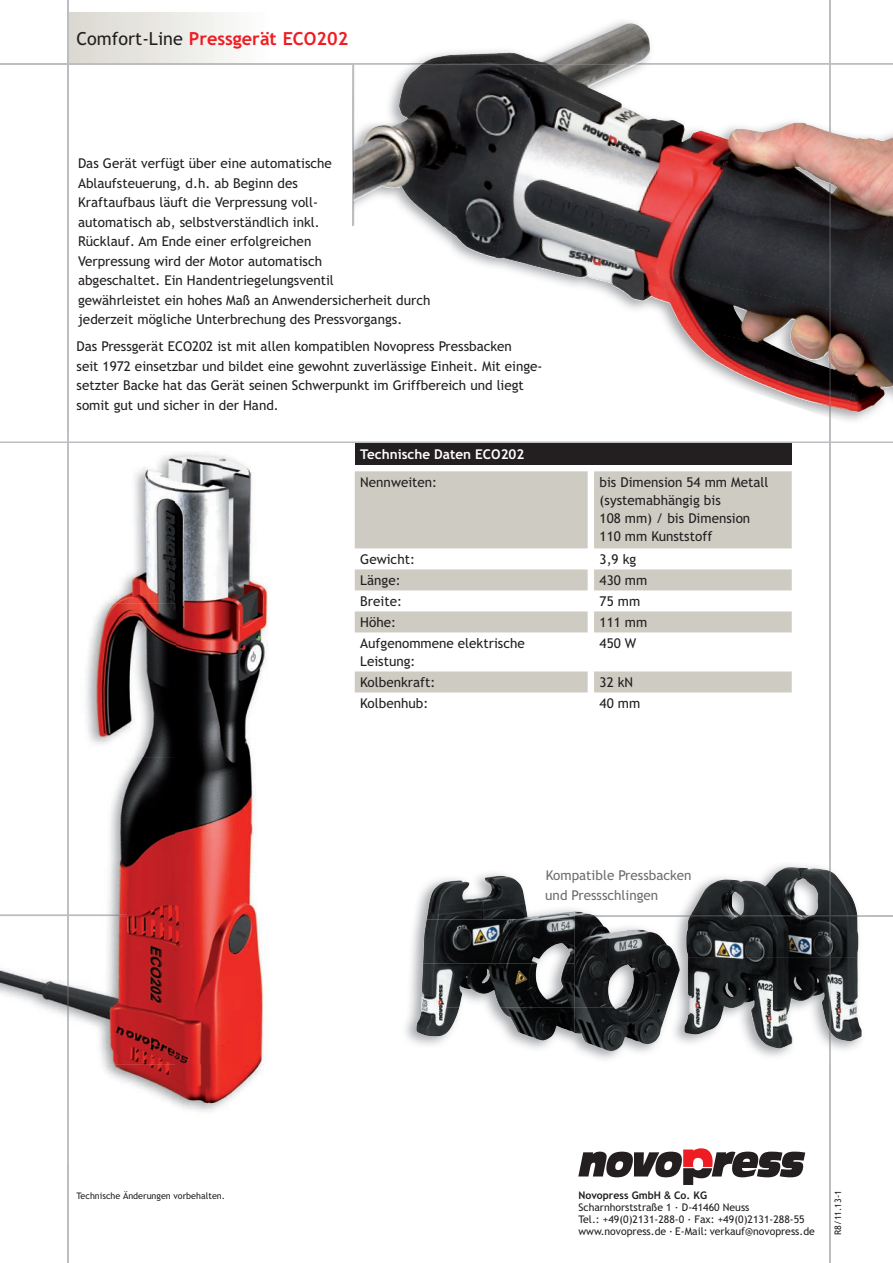
<style>
.page{position:relative;width:893px;height:1263px;background:#fff}
.page>*{position:absolute;margin:0;border:0;box-sizing:border-box;transform-origin:0 0}
.t1{font:700 18px "Trebuchet";color:#ee1d23}
.t2{font:13.5px/19.5px "Trebuchet";color:#231f20}
.t3{font:13.5px/19.5px "Trebuchet";color:#6c6d70}
.t4{font:700 13.5px "Trebuchet";color:#fff}
.t5{font:10.5px/12px "Trebuchet";color:#231f20}
.t6{font:9px "Trebuchet";color:#231f20}
.s1{font-weight:400;color:#231f20}
.s2{font-weight:700}
.s3{font-family:"Helvetica Neue";font-weight:500}
</style>
<div class="page">
<div style="left:68px;top:13px;width:251px;height:51px;background:linear-gradient(to right,#dad8d0,#fff)"></div>
<hr style="left:578px;top:915px;width:315px;height:2px;background:#bcbdc0">
<svg style="left:578px;top:1148px;width:227px;height:37px"></svg>
<hr style="left:67px;top:0;width:2px;height:1263px;background:#bcbdc0">
<hr style="left:0;top:63px;width:893px;height:2px;background:#bcbdc0">
<hr style="left:829px;top:0;width:2px;height:1263px;background:#bcbdc0">
<img style="left:0;top:453px;width:268px;height:659px">
<img style="left:0;top:914px;width:126px;height:2px">
<img style="left:67px;top:453px;width:2px;height:659px">
<img style="left:352px;top:52px;width:100px;height:72px">
<img style="left:352px;top:63px;width:541px;height:2px">
<img style="left:829px;top:63px;width:2px;height:354px">
<img style="left:353px;top:64px;width:1px;height:161px">
<img style="left:496px;top:23px;width:154px;height:258px">
<img style="left:354px;top:53px;width:184px;height:186px">
<img style="left:605px;top:113px;width:288px;height:148px">
<img style="left:848px;top:138px;width:45px;height:274px">
<img style="left:443px;top:226px;width:53px;height:32px">
<img style="left:601px;top:261px;width:267px;height:103px">
<img style="left:682px;top:326px;width:176px;height:84px">
<img style="left:421px;top:63px;width:218px;height:2px">
<img style="left:829px;top:132px;width:2px;height:275px">
<img style="left:353px;top:150px;width:1px;height:51px">
<img style="left:405px;top:865px;width:457px;height:194px">
<img style="left:627px;top:915px;width:235px;height:2px">
<img style="left:829px;top:865px;width:2px;height:194px">
<img style="left:686px;top:877px;width:87px;height:81px">
<img style="left:773px;top:867px;width:85px;height:91px">
<img style="left:684px;top:958px;width:177px;height:90px">
<img style="left:690px;top:915px;width:167px;height:2px">
<img style="left:829px;top:871px;width:2px;height:161px">
<img style="left:426px;top:876px;width:148px;height:43px">
<img style="left:574px;top:911px;width:53px;height:140px">
<img style="left:423px;top:919px;width:151px;height:44px">
<img style="left:627px;top:929px;width:53px;height:115px">
<img style="left:421px;top:963px;width:153px;height:44px">
<img style="left:416px;top:1007px;width:158px;height:33px">
<svg style="left:578px;top:915px;width:18px;height:2px"></svg>
<div style="left:355px;top:442px;width:437px;height:23px;background:#231f20"></div>
<svg style="left:355px;top:471px;width:437px;height:221px;fill:#cecbc2"></svg>
<hr style="left:0;top:441px;width:893px;height:2px;background:#bcbdc0">
<h1 class="t1" style="left:77px;top:28px;width:273px"><span class="s1">Comfort-Line</span> Pressgerät ECO202</h1>
<p class="t2" style="left:78px;top:154px;width:354px">Das Gerät verfügt über eine automatische Ablaufsteuerung, d.h. ab Beginn des<br>Kraftaufbaus läuft die Verpressung voll-<br>automatisch ab, selbstverständlich inkl.<br>Rücklauf. Am Ende einer erfolgreichen<br>Verpressung wird der Motor automatisch<br>abgeschaltet. Ein Handentriegelungsventil<br>gewährleistet ein hohes Maß an Anwendersicherheit durch jederzeit mögliche Unterbrechung des Pressvorgangs.</p>
<p class="t2" style="left:77px;top:337px;width:468px">Das Pressgerät ECO202 ist mit allen kompatiblen Novopress Pressbacken<br>seit 1972 einsetzbar und bildet eine gewohnt zuverlässige Einheit. Mit einge&shy;setzter Backe hat das Gerät seinen Schwerpunkt im Griffbereich und liegt somit gut und sicher in der Hand.</p>
<p class="t4" style="left:360px;top:446px;width:166px">Technische Daten ECO202</p>
<p class="t2" style="left:360px;top:472px;width:78px">Nennweiten:</p>
<p class="t2" style="left:600px;top:473px;width:170px;line-height:18px">bis Dimension 54 mm Metall (systemabhängig bis<br>108 mm) / bis Dimension<br>110 mm Kunststoff</p>
<p class="t2" style="left:360px;top:549px;width:56px">Gewicht:</p>
<p class="t2" style="left:600px;top:549px;width:38px">3,9 kg</p>
<p class="t2" style="left:360px;top:570px;width:42px">Länge:</p>
<p class="t2" style="left:600px;top:570px;width:49px">430 mm</p>
<p class="t2" style="left:360px;top:591px;width:43px">Breite:</p>
<p class="t2" style="left:600px;top:591px;width:42px">75 mm</p>
<p class="t2" style="left:360px;top:612px;width:37px">Höhe:</p>
<p class="t2" style="left:600px;top:612px;width:49px">111 mm</p>
<p class="t2" style="left:360px;top:634px;width:166px;line-height:18px">Aufgenommene elektrische<br>Leistung:</p>
<p class="t2" style="left:600px;top:633px;width:38px">450 W</p>
<p class="t2" style="left:360px;top:672px;width:77px">Kolbenkraft:</p>
<p class="t2" style="left:600px;top:672px;width:35px">32 kN</p>
<p class="t2" style="left:360px;top:693px;width:70px">Kolbenhub:</p>
<p class="t2" style="left:600px;top:693px;width:42px">40 mm</p>
<p class="t3" style="left:545px;top:866px;width:148px">Kompatible Pressbacken und Pressschlingen</p>
<p class="t6" style="left:77px;top:1191px;width:150px">Technische Änderungen vorbehalten.</p>
<p class="t5" style="left:578px;top:1189px;width:238px"><span class="s2">Novopress GmbH</span> <span class="s3">&amp;</span> <span class="s2">Co. KG<br></span>Scharnhorststraße 1 · D-41460 Neuss<br>Tel.: +49(0)2131-288-0 · Fax: +49(0)2131-288-55 www.novopress.de · E-Mail: verkauf@novopress.de</p>
<p class="t6" style="left:833px;top:1235px;width:46px;rotate:-90deg">R8/11.13-1</p>
</div>
